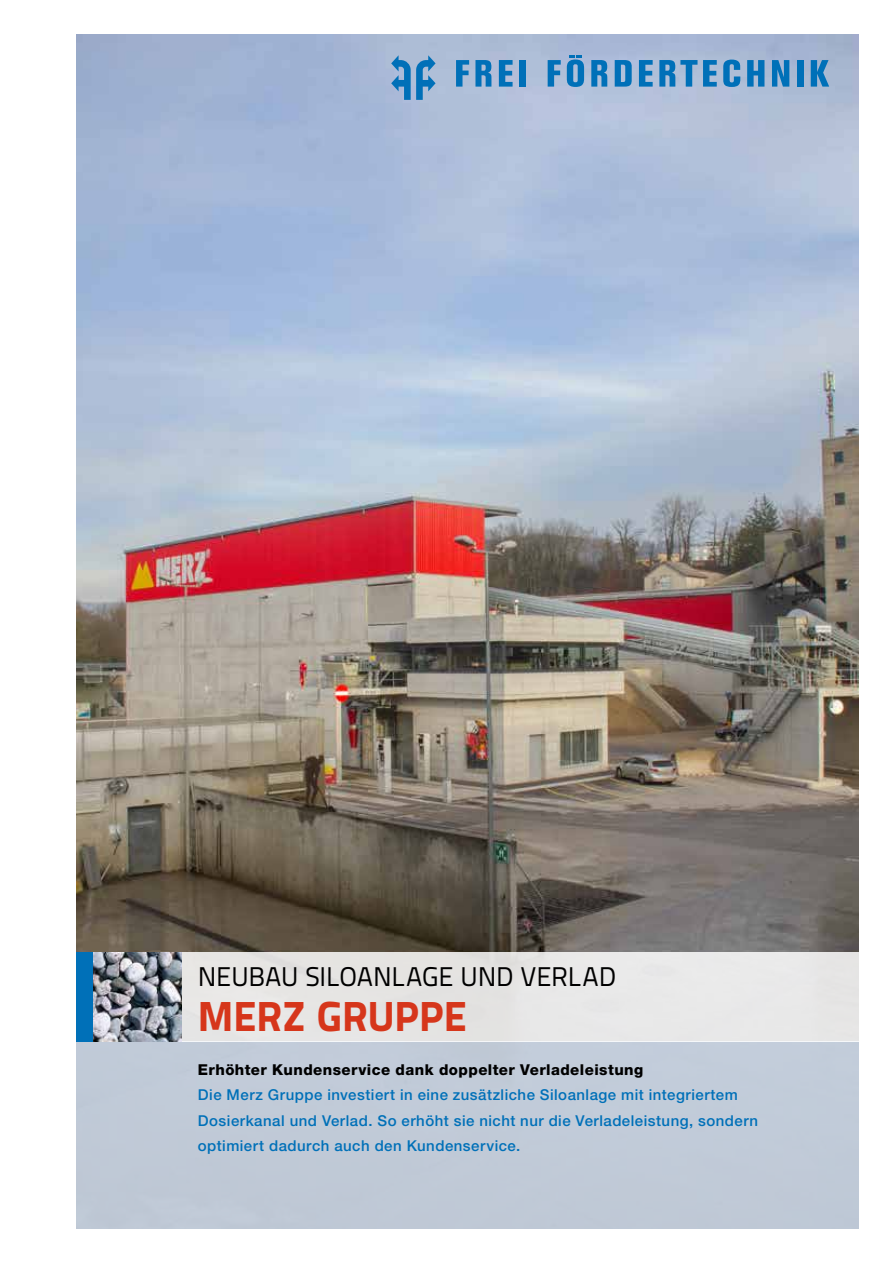
<style>
.page{position:relative;width:893px;height:1263px;background:#fff}
.page>*{position:absolute;margin:0;border:0;box-sizing:border-box;transform-origin:0 0}
.t1{font:800 42px "Titillium Text 22 L";color:#d6361b}
.t2{font:27px "Titillium Text 22 L";letter-spacing:-.005em;color:#000}
.t3{font:500 15px/25.5px "Helvetica Neue";letter-spacing:.03em;color:#0070b8}
.t4{font:800 15px "Helvetica Neue";letter-spacing:.03em;color:#000}
</style>
<div class="page">
<img style="left:77px;top:34px;width:782px;height:918px">
<div style="left:77px;top:1042px;width:782px;height:187px;background:#c0cad7"></div>
<div style="left:170px;top:952px;width:689px;height:90px;background:#e7e7e6"></div>
<svg style="left:499px;top:60px;width:14px;height:27px"></svg>
<svg style="left:456px;top:60px;width:13px;height:27px"></svg>
<div style="left:519px;top:60px;width:7px;height:27px;background:#0070b8"></div>
<svg style="left:548px;top:60px;width:13px;height:27px"></svg>
<svg style="left:747px;top:60px;width:17px;height:27px"></svg>
<svg style="left:772px;top:60px;width:17px;height:27px"></svg>
<svg style="left:723px;top:60px;width:17px;height:27px"></svg>
<div style="left:797px;top:60px;width:6px;height:27px;background:#0070b8"></div>
<svg style="left:811px;top:60px;width:18px;height:27px"></svg>
<svg style="left:639px;top:60px;width:14px;height:27px"></svg>
<svg style="left:615px;top:60px;width:17px;height:27px"></svg>
<svg style="left:703px;top:60px;width:14px;height:27px"></svg>
<svg style="left:391px;top:55px;width:45px;height:45px;background:#629bc9"></svg>
<svg style="left:659px;top:60px;width:38px;height:27px"></svg>
<svg style="left:591px;top:60px;width:16px;height:27px"></svg>
<svg style="left:475px;top:60px;width:16px;height:27px"></svg>
<svg style="left:567px;top:55px;width:17px;height:32px"></svg>
<div style="left:77px;top:952px;width:17px;height:90px;background:#0070b8"></div>
<img style="left:94px;top:952px;width:87px;height:90px">
<h2 class="t2" style="left:198px;top:956px;width:420px">NEUBAU SILOANLAGE UND VERLAD</h2>
<h1 class="t1" style="left:198px;top:983px;width:271px">MERZ GRUPPE</h1>
<p class="t4" style="left:198px;top:1060px;width:447px">Erhöhter Kundenservice dank doppelter Verladeleistung</p>
<p class="t3" style="left:198px;top:1082px;width:562px">Die Merz Gruppe investiert in eine zusätzliche Siloanlage mit integriertem<br>Dosierkanal und Verlad. So erhöht sie nicht nur die Verladeleistung, sondern optimiert dadurch auch den Kundenservice.</p>
</div>
